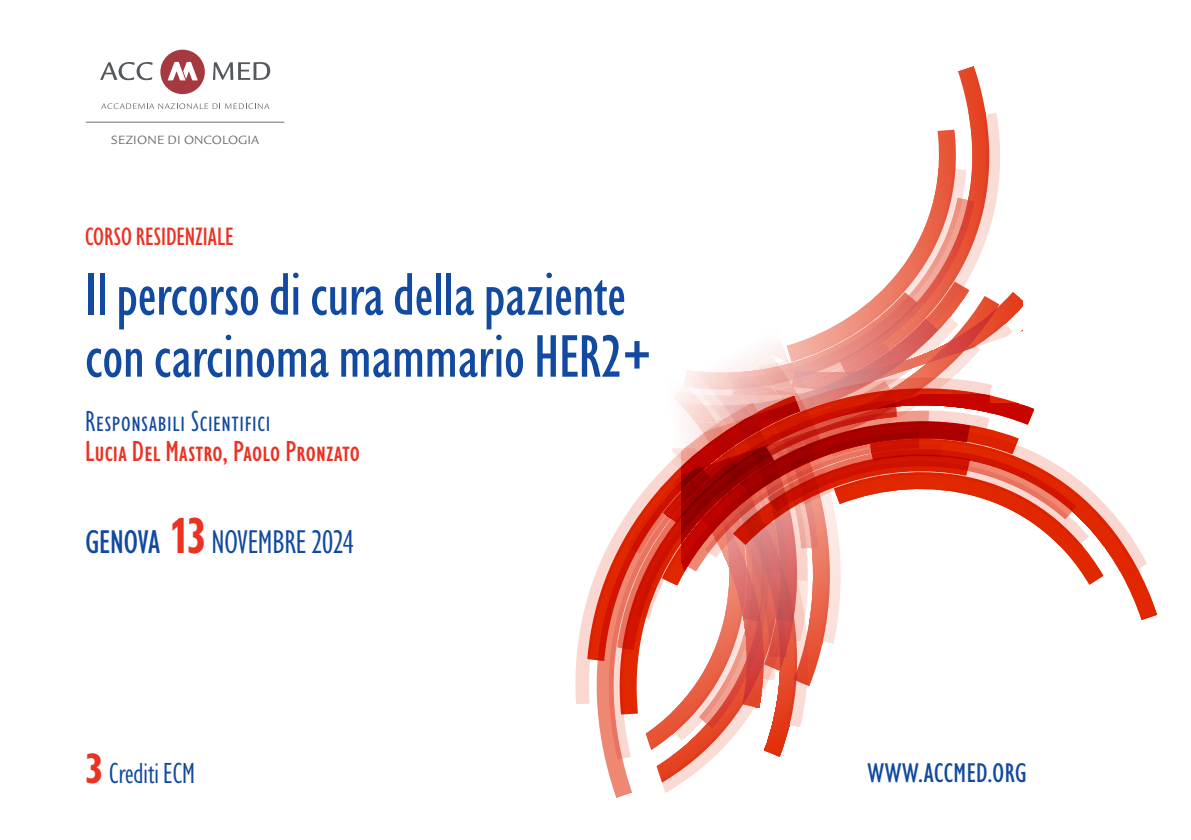
<style>
.page{position:relative;width:1191px;height:840px;background:#fff}
.page>*{position:absolute;margin:0;border:0;box-sizing:border-box;transform-origin:0 0}
.t1{font:500 condensed 62px/62px "Gill Sans Nova";color:#114aa0}
.t2{font:condensed 34px "Gill Sans Nova";letter-spacing:-.01em;color:#114aa0}
.t3{font:500 condensed 30px "Gill Sans Nova";letter-spacing:.01em;color:#eb3223}
.t4{font:condensed 30px "Gill Sans Nova";letter-spacing:.02em;color:#114aa0}
.t5{font:condensed 30px "Gill Sans Nova";color:#114aa0}
.t6{font:500 condensed 28px "Gill Sans Nova";letter-spacing:.02em;color:#114aa0}
.t7{font:500 condensed 26px "Gill Sans Nova";color:#eb3223}
.t8{font:13px "Legacy Sans Std";color:#6c6d70}
.s1{font-weight:500}
.s2{font-weight:700;font-size:52.4px;color:#eb3223}
.s3{font-weight:700;font-size:44px;color:#eb3223}
</style>
<div class="page">
<svg style="left:1103px;top:570px;width:54px;height:50px"></svg>
<svg style="left:1103px;top:502px;width:44px;height:68px"></svg>
<svg style="left:604px;top:755px;width:28px;height:43px"></svg>
<svg style="left:656px;top:755px;width:125px;height:38px"></svg>
<svg style="left:575px;top:300px;width:528px;height:455px"></svg>
<svg style="left:958px;top:66px;width:64px;height:309px"></svg>
<svg style="left:810px;top:113px;width:209px;height:287px"></svg>
<svg style="left:732px;top:198px;width:242px;height:196px"></svg>
<svg style="left:810px;top:130px;width:157px;height:232px"></svg>
<svg style="left:757px;top:168px;width:209px;height:212px"></svg>
<svg style="left:101px;top:103px;width:168px;height:6px"></svg>
<svg style="left:100px;top:62px;width:53px;height:18px"></svg>
<svg style="left:213px;top:62px;width:57px;height:18px"></svg>
<svg style="left:160px;top:50px;width:45px;height:44px"></svg>
<hr style="left:86px;top:122px;width:198px;height:1px;background:#6c6d70">
<p class="t8" style="left:111px;top:133px;width:149px">SEZIONE DI ONCOLOGIA</p>
<p class="t7" style="left:85px;top:220px;width:150px">CORSO RESIDENZIALE</p>
<p class="t1" style="left:85px;top:262px;width:568px">Il percorso di cura della paziente con carcinoma mammario HER2+</p>
<p class="t4" style="left:85px;top:402px;width:187px">Responsabili Scientifici</p>
<p class="t3" style="left:85px;top:432px;width:276px">Lucia Del Mastro, Paolo Pronzato</p>
<p class="t2" style="left:85px;top:519px;width:270px"><span class="s1">GENOVA</span> <span class="s2">13</span> NOVEMBRE 2024</p>
<p class="t5" style="left:85px;top:753px;width:111px"><span class="s3">3</span> Crediti ECM</p>
<p class="t6" style="left:867px;top:754px;width:160px">WWW.ACCMED.ORG</p>
</div>
